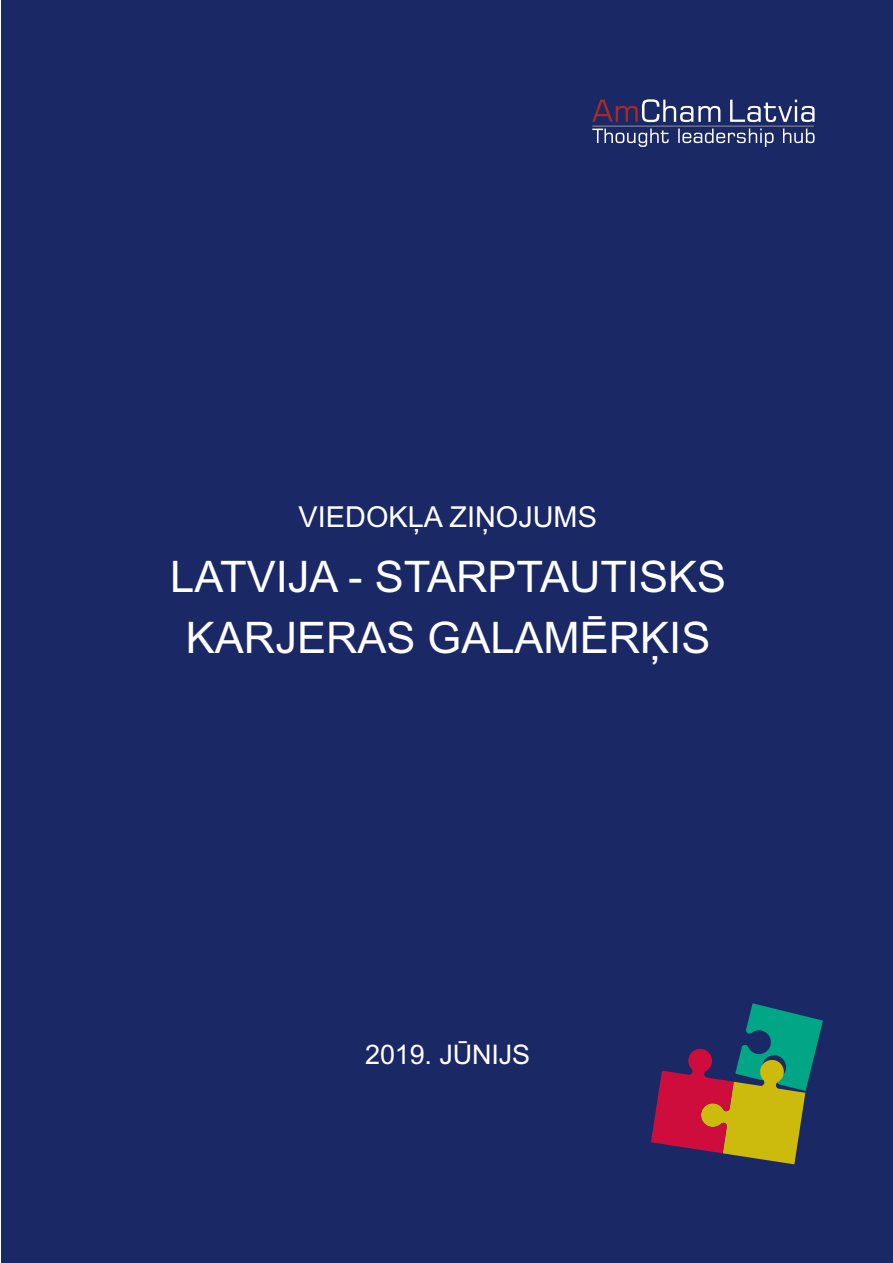
<style>
.page{position:relative;width:893px;height:1263px;background:#fff}
.page>*{position:absolute;margin:0;border:0;box-sizing:border-box;transform-origin:0 0}
.t1{font:43.5px/60.9px "Arial";color:#fff;text-align:center}
.t2{font:28.8px "Arial";color:#fff}
.t3{font:27px "Arial";letter-spacing:-.005em;color:#fff}
</style>
<div class="page">
<div style="left:1px;top:0;width:892px;height:1263px;background:#1a2966"></div>
<svg style="left:651px;top:1003px;width:172px;height:161px"></svg>
<svg style="left:592px;top:99px;width:128px;height:23px"></svg>
<svg style="left:730px;top:100px;width:84px;height:22px"></svg>
<svg style="left:592px;top:129px;width:222px;height:18px"></svg>
<hr style="left:592px;top:126px;width:222px;height:1px;background:#969494">
<p class="t2" style="left:299px;top:506px;width:300px">VIEDOKÏA ZIÒOJUMS</p>
<p class="t1" style="left:170px;top:550px;width:557px">LATVIJA - STARPTAUTISKS<br>KARJERAS GALAMÇRÍIS</p>
<p class="t3" style="left:365px;top:1044px;width:167px">2019. JÛNIJS</p>
</div>
